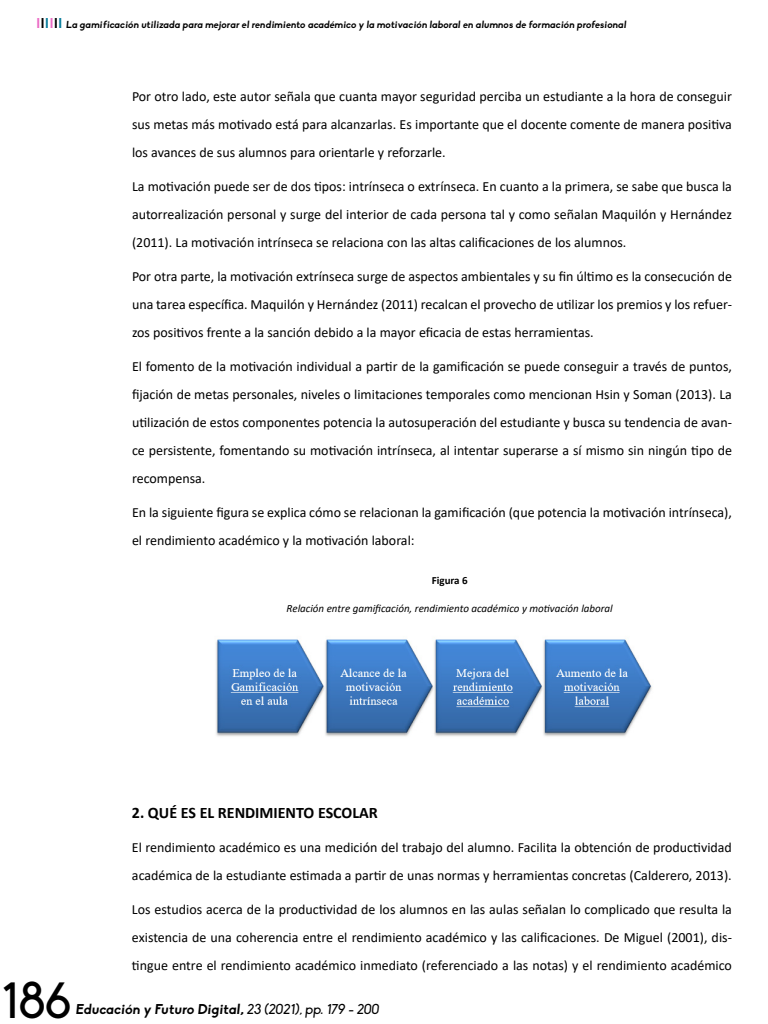
<style>
.page{position:relative;width:768px;height:1024px;background:#fff}
.page>*{position:absolute;margin:0;border:0;box-sizing:border-box;transform-origin:0 0}
.t1{font:50px "Biko";color:#000}
.t2{font:700 16px "Calibri";color:#000}
.t3{font:14px/28px "Calibri";color:#000;text-align:justify}
.t4{font:700 14px "Biko";color:#000}
.t5{font:italic 11px "Calibri";color:#000}
.t6{font:700 11px "Calibri";color:#000}
.t7{font:700 10px "Biko";color:#000}
.s1{font-size:14px;color:#eb6bc5}
.s2{font-size:14px}
.s3{font-size:14px;color:#047b9a}
.s4{font-weight:400}
</style>
<div class="page">
<img style="left:216px;top:639px;width:436px;height:98px">
<p class="t7" style="left:36px;top:19px;width:593px"><span class="s1">I</span><span class="s2">I</span><span class="s3">I</span><span class="s1">I</span><span class="s2">I</span><span class="s3">I</span> La gamificación utilizada para mejorar el rendimiento académico y la motivación laboral en alumnos de formación profesional</p>
<p class="t3" style="left:132px;top:82px;width:602px">Por otro lado, este autor señala que cuanta mayor seguridad perciba un estudiante a la hora de conseguir sus metas más motivado está para alcanzarlas. Es importante que el docente comente de manera positiva los avances de sus alumnos para orientarle y reforzarle.</p>
<p class="t3" style="left:132px;top:172px;width:602px">La motivación puede ser de dos tipos: intrínseca o extrínseca. En cuanto a la primera, se sabe que busca la autorrealización personal y surge del interior de cada persona tal y como señalan Maquilón y Hernández (2011). La motivación intrínseca se relaciona con las altas calificaciones de los alumnos.</p>
<p class="t3" style="left:132px;top:262px;width:602px">Por otra parte, la motivación extrínseca surge de aspectos ambientales y su fin último es la consecución de una tarea específica. Maquilón y Hernández (2011) recalcan el provecho de utilizar los premios y los refuer&shy;zos positivos frente a la sanción debido a la mayor eficacia de estas herramientas.</p>
<p class="t3" style="left:132px;top:352px;width:602px">El fomento de la motivación individual a partir de la gamificación se puede conseguir a través de puntos, fijación de metas personales, niveles o limitaciones temporales como mencionan Hsin y Soman (2013). La utilización de estos componentes potencia la autosuperación del estudiante y busca su tendencia de avan&shy;ce persistente, fomentando su motivación intrínseca, al intentar superarse a sí mismo sin ningún tipo de recompensa.</p>
<p class="t3" style="left:132px;top:498px;width:602px">En la siguiente figura se explica cómo se relacionan la gamificación (que potencia la motivación intrínseca), el rendimiento académico y la motivación laboral:</p>
<p class="t6" style="left:432px;top:572px;width:38px">Figura 6</p>
<p class="t5" style="left:287px;top:600px;width:328px">Relación entre gamificación, rendimiento académico y motivación laboral</p>
<p class="t2" style="left:132px;top:801px;width:247px">2. QUÉ ES EL RENDIMIENTO ESCOLAR</p>
<p class="t3" style="left:132px;top:833px;width:601px">El rendimiento académico es una medición del trabajo del alumno. Facilita la obtención de productividad académica de la estudiante estimada a partir de unas normas y herramientas concretas (Calderero, 2013).</p>
<p class="t3" style="left:132px;top:895px;width:601px">Los estudios acerca de la productividad de los alumnos en las aulas señalan lo complicado que resulta la existencia de una coherencia entre el rendimiento académico y las calificaciones. De Miguel (2001), dis&shy;tingue entre el rendimiento académico inmediato (referenciado a las notas) y el rendimiento académico</p>
<p class="t1" style="left:2px;top:973px;width:72px">186</p>
<p class="t4" style="left:75px;top:1000px;width:307px">Educación y Futuro Digital, <span class="s4">23 (2021), pp. 179 - 200</span></p>
</div>
